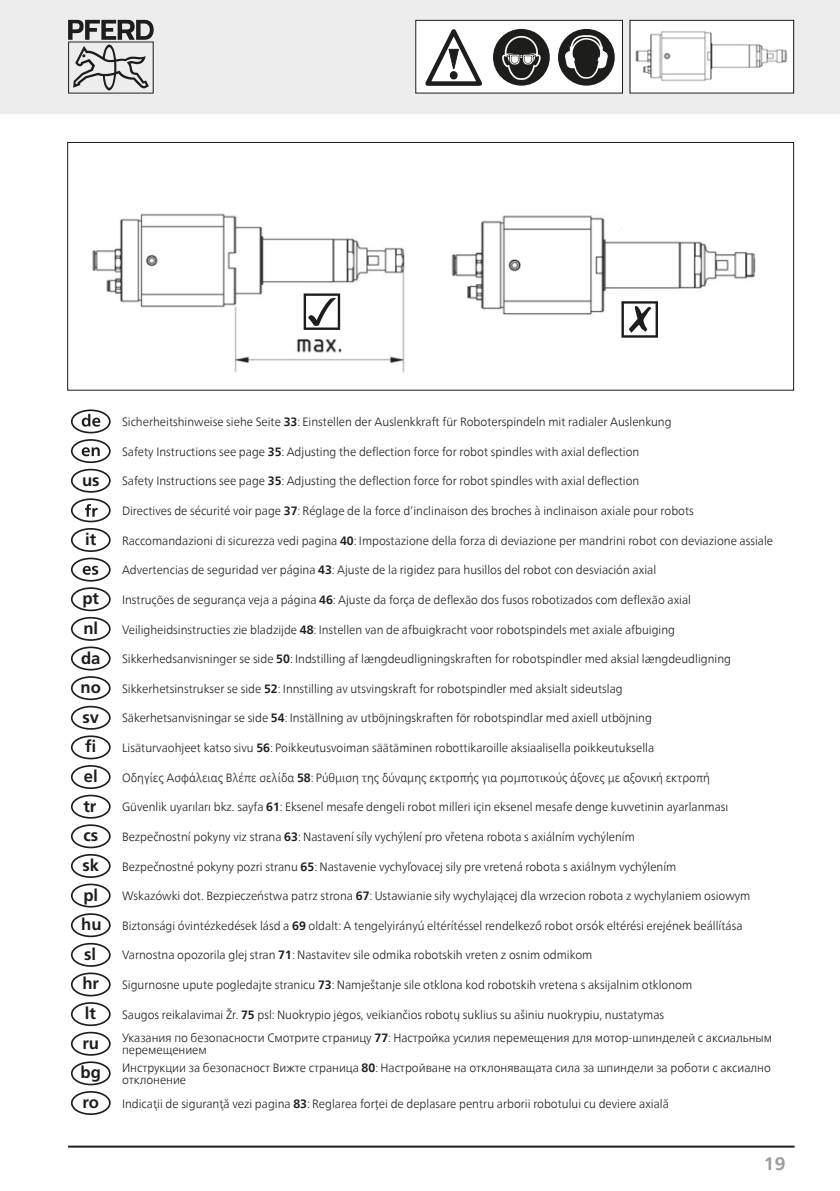
<style>
.page{position:relative;width:840px;height:1191px;background:#fff}
.page>*{position:absolute;margin:0;border:0;box-sizing:border-box;transform-origin:0 0}
.t1{font:60px "Arial Unicode MS";color:#1d1d1b}
.t2{font:700 18px "Neue Frutiger World";color:#9d9d9d}
.t3{font:700 16.6px "Frutiger LT Pro";color:#1d1d1b}
.Tabelle_Roboterspind{font:300 12px/12px "Neue Frutiger World";color:#1d1d1b;scale:.96 1}
.s1{font-weight:700}
</style>
<div class="page">
<div style="left:0;top:0;width:839px;height:113px;background:#ededed"></div>
<svg style="left:68px;top:20px;width:86px;height:74px"></svg>
<hr style="left:68px;top:1145px;width:726px;height:2px;background:#1d1d1b">
<img style="left:92px;top:213px;width:664px;height:160px">
<div style="left:67px;top:142px;width:726px;height:249px;border:1px solid #1d1d1b"></div>
<div style="left:415px;top:20px;width:207px;height:73px;background:#fff"></div>
<div style="left:415px;top:20px;width:207px;height:74px;border:1px solid #1d1d1b"></div>
<svg style="left:425px;top:29px;width:57px;height:57px"></svg>
<div style="left:492px;top:29px;width:57px;height:57px;background:#1d1d1b;border-radius:50%"></div>
<svg style="left:502px;top:36px;width:38px;height:44px"></svg>
<div style="left:557px;top:29px;width:57px;height:57px;background:#1d1d1b;border-radius:50%"></div>
<svg style="left:564px;top:35px;width:43px;height:44px"></svg>
<svg style="left:631px;top:22px;width:160px;height:70px;background:#f4f4f4"></svg>
<div style="left:629px;top:20px;width:164px;height:74px;border:1px solid #1d1d1b"></div>
<div style="left:71px;top:409px;width:40px;height:24px;border:2px solid #1d1d1b;border-radius:50%"></div>
<svg style="left:82px;top:414px;width:18px;height:12px"></svg>
<div style="left:71px;top:439px;width:40px;height:24px;border:2px solid #1d1d1b;border-radius:50%"></div>
<svg style="left:82px;top:447px;width:18px;height:9px"></svg>
<div style="left:71px;top:469px;width:40px;height:24px;border:2px solid #1d1d1b;border-radius:50%"></div>
<div style="left:71px;top:498px;width:40px;height:24px;border:2px solid #1d1d1b;border-radius:50%"></div>
<svg style="left:85px;top:504px;width:13px;height:13px"></svg>
<div style="left:71px;top:528px;width:40px;height:24px;border:2px solid #1d1d1b;border-radius:50%"></div>
<div style="left:71px;top:557px;width:40px;height:24px;border:2px solid #1d1d1b;border-radius:50%"></div>
<svg style="left:83px;top:566px;width:15px;height:9px"></svg>
<div style="left:71px;top:587px;width:40px;height:24px;border:2px solid #1d1d1b;border-radius:50%"></div>
<div style="left:71px;top:617px;width:40px;height:24px;border:2px solid #1d1d1b;border-radius:50%"></div>
<div style="left:71px;top:646px;width:40px;height:24px;border:2px solid #1d1d1b;border-radius:50%"></div>
<div style="left:71px;top:676px;width:40px;height:24px;border:2px solid #1d1d1b;border-radius:50%"></div>
<div style="left:71px;top:706px;width:40px;height:23px;border:2px solid #1d1d1b;border-radius:50%"></div>
<div style="left:71px;top:735px;width:40px;height:24px;border:2px solid #1d1d1b;border-radius:50%"></div>
<div style="left:71px;top:765px;width:40px;height:24px;border:2px solid #1d1d1b;border-radius:50%"></div>
<div style="left:71px;top:794px;width:40px;height:24px;border:2px solid #1d1d1b;border-radius:50%"></div>
<div style="left:71px;top:824px;width:40px;height:24px;border:2px solid #1d1d1b;border-radius:50%"></div>
<div style="left:71px;top:854px;width:40px;height:24px;border:2px solid #1d1d1b;border-radius:50%"></div>
<div style="left:71px;top:883px;width:40px;height:24px;border:2px solid #1d1d1b;border-radius:50%"></div>
<div style="left:71px;top:913px;width:40px;height:24px;border:2px solid #1d1d1b;border-radius:50%"></div>
<div style="left:71px;top:943px;width:40px;height:23px;border:2px solid #1d1d1b;border-radius:50%"></div>
<div style="left:71px;top:972px;width:40px;height:24px;border:2px solid #1d1d1b;border-radius:50%"></div>
<div style="left:71px;top:1002px;width:40px;height:24px;border:2px solid #1d1d1b;border-radius:50%"></div>
<div style="left:71px;top:1031px;width:40px;height:24px;border:2px solid #1d1d1b;border-radius:50%"></div>
<div style="left:71px;top:1061px;width:40px;height:24px;border:2px solid #1d1d1b;border-radius:50%"></div>
<div style="left:71px;top:1091px;width:40px;height:24px;border:2px solid #1d1d1b;border-radius:50%"></div>
<p class="t1" style="left:300px;top:265px;width:46px">☑</p>
<p class="t1" style="left:617px;top:273px;width:46px">☒</p>
<p class="Tabelle_Roboterspind" style="left:122px;top:416px;width:573px">Sicherheitshinweise siehe Seite <span class="s1">33</span>: Einstellen der Auslenkkraft für Roboterspindeln mit radialer Auslenkung</p>
<p class="Tabelle_Roboterspind" style="left:122px;top:445px;width:540px">Safety Instructions see page <span class="s1">35</span>: Adjusting the deflection force for robot spindles with axial deflection</p>
<p class="t3" style="left:82px;top:470px;width:19px">us</p>
<p class="Tabelle_Roboterspind" style="left:122px;top:475px;width:540px">Safety Instructions see page <span class="s1">35</span>: Adjusting the deflection force for robot spindles with axial deflection</p>
<p class="Tabelle_Roboterspind" style="left:122px;top:505px;width:597px">Directives de sécurité voir page <span class="s1">37</span>: Réglage de la force d’inclinaison des broches à inclinaison axiale pour robots</p>
<p class="t3" style="left:85px;top:529px;width:13px">it</p>
<p class="Tabelle_Roboterspind" style="left:122px;top:534px;width:679px">Raccomandazioni di sicurezza vedi pagina <span class="s1">40</span>: Impostazione della forza di deviazione per mandrini robot con deviazione assiale</p>
<p class="Tabelle_Roboterspind" style="left:122px;top:564px;width:557px">Advertencias de seguridad ver página <span class="s1">43</span>: Ajuste de la rigidez para husillos del robot con desviación axial</p>
<p class="t3" style="left:82px;top:588px;width:18px">pt</p>
<p class="Tabelle_Roboterspind" style="left:122px;top:594px;width:594px">Instruções de segurança veja a página <span class="s1">46</span>: Ajuste da força de deflexão dos fusos robotizados com deflexão axial</p>
<p class="t3" style="left:83px;top:618px;width:16px">nl</p>
<p class="Tabelle_Roboterspind" style="left:122px;top:623px;width:577px">Veiligheidsinstructies zie bladzijde <span class="s1">48</span>: Instellen van de afbuigkracht voor robotspindels met axiale afbuiging</p>
<p class="t3" style="left:81px;top:648px;width:21px">da</p>
<p class="Tabelle_Roboterspind" style="left:122px;top:653px;width:635px">Sikkerhedsanvisninger se side <span class="s1">50</span>: Indstilling af længdeudligningskraften for robotspindler med aksial længdeudligning</p>
<p class="t3" style="left:81px;top:677px;width:22px">no</p>
<p class="Tabelle_Roboterspind" style="left:122px;top:682px;width:523px">Sikkerhetsinstrukser se side <span class="s1">52</span>: Innstilling av utsvingskraft for robotspindler med aksialt sideutslag</p>
<p class="t3" style="left:82px;top:707px;width:18px">sv</p>
<p class="Tabelle_Roboterspind" style="left:122px;top:712px;width:553px">Säkerhetsanvisningar se side <span class="s1">54</span>: Inställning av utböjningskraften för robotspindlar med axiell utböjning</p>
<p class="t3" style="left:85px;top:737px;width:13px">fi</p>
<p class="Tabelle_Roboterspind" style="left:122px;top:742px;width:555px">Lisäturvaohjeet katso sivu <span class="s1">56</span>: Poikkeutusvoiman säätäminen robottikaroille aksiaalisella poikkeutuksella</p>
<p class="t3" style="left:84px;top:766px;width:15px">el</p>
<p class="Tabelle_Roboterspind" style="left:122px;top:771px;width:613px">Οδηγίες Ασφάλειας Βλέπε σελίδα <span class="s1">58</span>: Ρύθμιση της δύναμης εκτροπής για ρομποτικούς άξονες με αξονική εκτροπή</p>
<p class="t3" style="left:83px;top:796px;width:14px">tr</p>
<p class="Tabelle_Roboterspind" style="left:122px;top:801px;width:632px">Güvenlik uyarıları bkz. sayfa <span class="s1">61</span>: Eksenel mesafe dengeli robot milleri için eksenel mesafe denge kuvvetinin ayarlanması</p>
<p class="t3" style="left:83px;top:825px;width:16px">cs</p>
<p class="Tabelle_Roboterspind" style="left:122px;top:831px;width:535px">Bezpečnostní pokyny viz strana <span class="s1">63</span>: Nastavení síly vychýlení pro vřetena robota s axiálním vychýlením</p>
<p class="t3" style="left:82px;top:855px;width:18px">sk</p>
<p class="Tabelle_Roboterspind" style="left:122px;top:860px;width:578px">Bezpečnostné pokyny pozri stranu <span class="s1">65</span>: Nastavenie vychyľovacej sily pre vretená robota s axiálnym vychýlením</p>
<p class="t3" style="left:83px;top:885px;width:16px">pl</p>
<p class="Tabelle_Roboterspind" style="left:122px;top:890px;width:655px">Wskazówki dot. Bezpieczeństwa patrz strona <span class="s1">67</span>: Ustawianie siły wychylającej dla wrzecion robota z wychylaniem osiowym</p>
<p class="t3" style="left:81px;top:914px;width:22px">hu</p>
<p class="Tabelle_Roboterspind" style="left:122px;top:919px;width:647px">Biztonsági óvintézkedések lásd a <span class="s1">69</span> oldalt: A tengelyirányú eltérítéssel rendelkező robot orsók eltérési erejének beállítása</p>
<p class="t3" style="left:84px;top:944px;width:14px">sl</p>
<p class="Tabelle_Roboterspind" style="left:122px;top:949px;width:491px">Varnostna opozorila glej stran <span class="s1">71</span>: Nastavitev sile odmika robotskih vreten z osnim odmikom</p>
<p class="t3" style="left:82px;top:974px;width:18px">hr</p>
<p class="Tabelle_Roboterspind" style="left:122px;top:979px;width:595px">Sigurnosne upute pogledajte stranicu <span class="s1">73</span>: Namještanje sile otklona kod robotskih vretena s aksijalnim otklonom</p>
<p class="t3" style="left:85px;top:1003px;width:13px">lt</p>
<p class="Tabelle_Roboterspind" style="left:122px;top:1008px;width:566px">Saugos reikalavimai Žr. <span class="s1">75</span> psl: Nuokrypio jėgos, veikiančios robotų suklius su ašiniu nuokrypiu, nustatymas</p>
<p class="t3" style="left:82px;top:1033px;width:18px">ru</p>
<p class="Tabelle_Roboterspind" style="left:122px;top:1032px;width:678px">Указания по безопасности Смотрите страницу <span class="s1">77</span>: Настройка усилия перемещения для мотор-шпинделей с аксиальным перемещением</p>
<p class="t3" style="left:80px;top:1062px;width:22px">bg</p>
<p class="Tabelle_Roboterspind" style="left:122px;top:1061px;width:677px">Инструкции за безопасност Вижте страница <span class="s1">80</span>: Настройване на отклоняващата сила за шпиндели за роботи с аксиално отклонение</p>
<p class="t3" style="left:83px;top:1092px;width:18px">ro</p>
<p class="Tabelle_Roboterspind" style="left:122px;top:1097px;width:571px">Indicaţii de siguranţă vezi pagina <span class="s1">83</span>: Reglarea forței de deplasare pentru arborii robotului cu deviere axială</p>
<h2 class="t2" style="left:763px;top:1147px;width:23px">19</h2>
</div>
